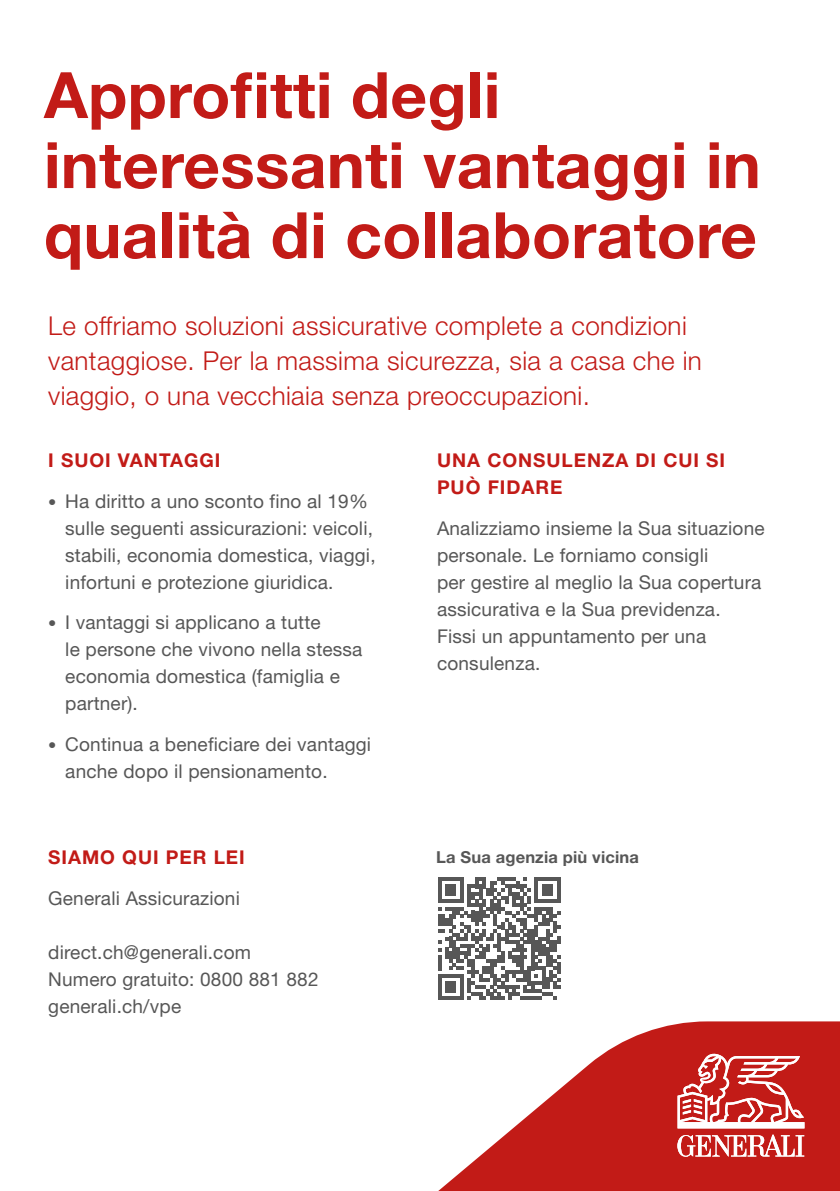
<style>
.page{position:relative;width:840px;height:1191px;background:#fff}
.page>*{position:absolute;margin:0;border:0;box-sizing:border-box;transform-origin:0 0}
.t1{font:700 64px/70px "Helvetica Neue LT Std";letter-spacing:.005em;color:#c21b17}
.t2{font:300 26px/35px "Helvetica Neue LT Std";letter-spacing:.015em;color:#c21b17}
.t3{font:19px/27px "Helvetica Neue LT Std";letter-spacing:.01em;color:#575757}
.t4{font:700 19px/27px "Helvetica Neue LT Std";letter-spacing:.05em;color:#c21b17}
.t5{font:700 16.4px "Helvetica Neue LT Std";letter-spacing:.01em;color:#575757}
.s1{font-size:16.4px}
</style>
<div class="page">
<svg style="left:438px;top:1021px;width:401px;height:170px;fill:#c21b17"></svg>
<svg style="left:677px;top:1053px;width:127px;height:103px"></svg>
<svg style="left:438px;top:877px;width:122px;height:123px"></svg>
<h1 class="t1" style="left:44px;top:59px;width:718px">Approfitti degli interessanti vantaggi in qualità di collaboratore</h1>
<h2 class="t2" style="left:48px;top:308px;width:654px">Le offriamo soluzioni assicurative complete a condizioni vantaggiose. Per la massima sicurezza, sia a casa che in viaggio, o una vecchiaia senza preoccupazioni.</h2>
<p class="t4" style="left:48px;top:446px;width:174px">I SUOI VANTAGGI</p>
<p class="t3" style="left:65px;top:487px;width:312px;text-indent:-17px"><span class="s1">•</span> Ha diritto a uno sconto fino al 19% sulle seguenti assicurazioni: veicoli, stabili, economia domestica, viaggi, infortuni e protezione giuridica.</p>
<p class="t3" style="left:65px;top:609px;width:298px;text-indent:-17px"><span class="s1">•</span> I vantaggi si applicano a tutte<br>le persone che vivono nella stessa economia domestica (famiglia e partner).</p>
<p class="t3" style="left:65px;top:730px;width:307px;text-indent:-17px"><span class="s1">•</span> Continua a beneficiare dei vantaggi anche dopo il pensionamento.</p>
<p class="t4" style="left:48px;top:843px;width:198px">SIAMO QUI PER LEI</p>
<p class="t3" style="left:48px;top:884px;width:193px">Generali Assicurazioni</p>
<p class="t3" style="left:48px;top:938px;width:272px">direct.ch@generali.com<br>Numero gratuito: 0800 881 882</p>
<p class="t3" style="left:48px;top:992px;width:134px">generali.ch/vpe</p>
<p class="t4" style="left:437px;top:446px;width:289px">UNA CONSULENZA DI CUI SI<br>PUÒ FIDARE</p>
<p class="t3" style="left:437px;top:514px;width:329px">Analizziamo insieme la Sua situazione personale. Le forniamo consigli<br>per gestire al meglio la Sua copertura assicurativa e la Sua previdenza.<br>Fissi un appuntamento per una consulenza.</p>
<p class="t5" style="left:436px;top:846px;width:204px">La Sua agenzia più vicina</p>
</div>
